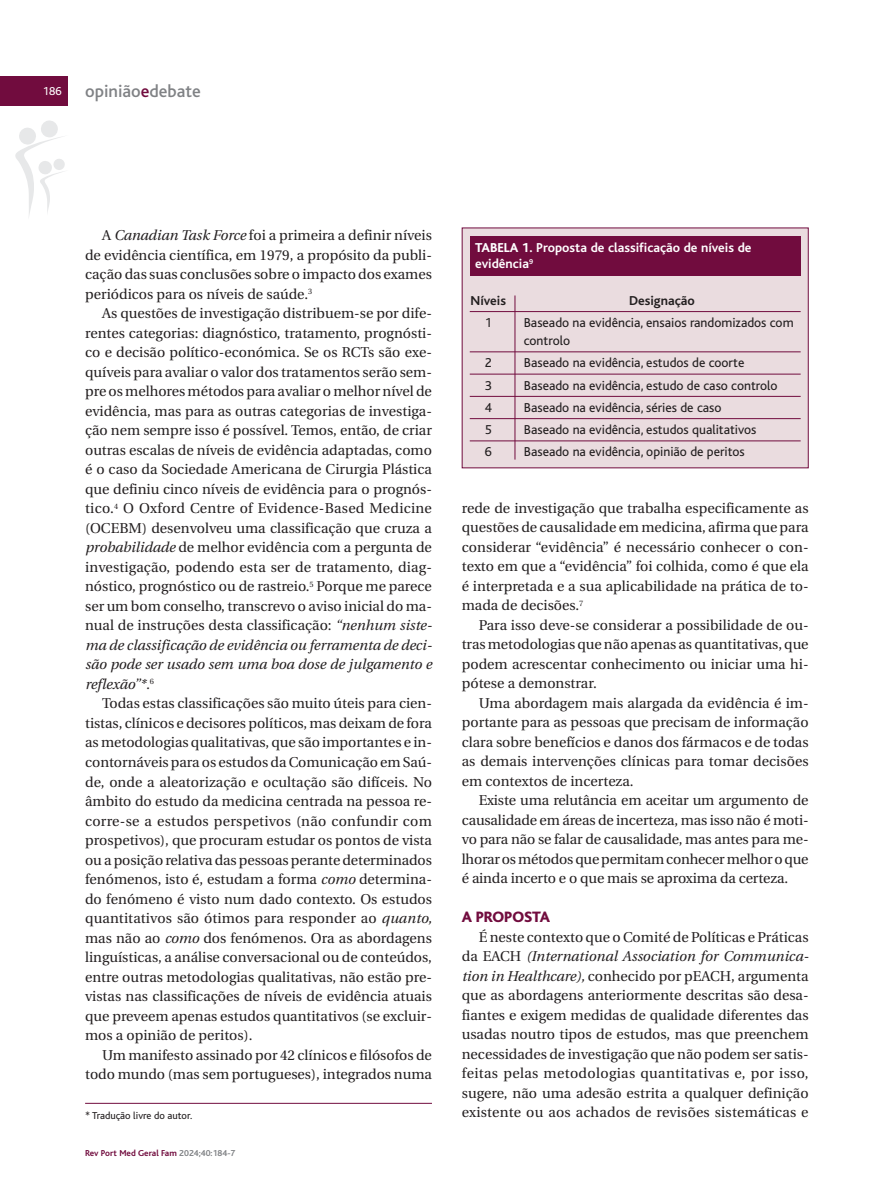
<style>
.page{position:relative;width:881px;height:1191px;background:#fff}
.page>*{position:absolute;margin:0;border:0;box-sizing:border-box;transform-origin:0 0}
.t1{font:500 18px "Bliss";color:#808285}
.t2{font:800 15.75px "Bliss";color:#710c3e}
.t3{font:14.25px/19.5px "Utopia";color:#231f20;text-align:justify}
.t4{font:13.5px/18px "Bliss";color:#231f20}
.t5{font:700 13.5px/16.2px "Bliss";color:#fff}
.t6{font:700 13.5px "Bliss";color:#231f20}
.t7{font:12px "Bliss";color:#fff}
.t8{font:10.5px "Bliss";color:#231f20}
.t9{font:700 9px "Bliss";color:#710c3e}
.s1{color:#710c3e}
.s2{font-style:italic}
.s3{color:#808285}
.s4{font-weight:800}
</style>
<div class="page">
<svg style="left:15px;top:120px;width:50px;height:95px"></svg>
<div style="left:0;top:77px;width:68px;height:29px;background:#710c3e"></div>
<div style="left:462px;top:228px;width:345px;height:239px;background:#eadcdf"></div>
<hr style="left:469px;top:311px;width:331px;height:1px;background:#710c3e">
<hr style="left:469px;top:351px;width:331px;height:1px;background:#710c3e">
<hr style="left:469px;top:374px;width:331px;height:1px;background:#710c3e">
<hr style="left:469px;top:396px;width:331px;height:1px;background:#710c3e">
<hr style="left:469px;top:418px;width:331px;height:1px;background:#710c3e">
<hr style="left:469px;top:440px;width:331px;height:1px;background:#710c3e">
<div style="left:470px;top:236px;width:330px;height:40px;background:#710c3e"></div>
<hr style="left:514px;top:295px;width:1px;height:164px;background:#710c3e">
<hr style="left:85px;top:1103px;width:347px;height:1px;background:#710c3e">
<p class="t7" style="left:43px;top:87px;width:20px">186</p>
<p class="t1" style="left:85px;top:85px;width:117px">opinião<span class="s1">e</span>debate</p>
<p class="t3" style="left:85px;top:227px;width:348px;text-indent:17px">A <span class="s2">Canadian Task Force</span> foi a primeira a definir níveis de evidência científica, em 1979, a propósito da publi&shy;cação das suas conclusões sobre o impacto dos exames periódicos para os níveis de saúde.<sup>3</sup></p>
<p class="t3" style="left:85px;top:305px;width:348px;text-indent:17px">As questões de investigação distribuem-se por dife&shy;rentes categorias: diagnóstico, tratamento, prognósti&shy;co e decisão político-económica. Se os RCTs são exe&shy;quíveis para avaliar o valor dos tratamentos serão sem&shy;pre os melhores métodos para avaliar o melhor nível de evidência, mas para as outras categorias de investiga&shy;ção nem sempre isso é possível. Temos, então, de criar outras escalas de níveis de evidência adaptadas, como é o caso da Sociedade Americana de Cirurgia Plástica que definiu cinco níveis de evidência para o prognós&shy;tico.<sup>4</sup> O Oxford Centre of Evidence-Based Medicine (OCEBM) desenvolveu uma classificação que cruza a <span class="s2">probabilidade</span> de melhor evidência com a pergunta de investigação, podendo esta ser de tratamento, diag&shy;nóstico, prognóstico ou de rastreio.<sup>5</sup> Porque me parece ser um bom conselho, transcrevo o aviso inicial do ma&shy;nual de instruções desta classificação: <span class="s2">“nenhum siste&shy;ma de classificação de evidência ou ferramenta de deci&shy;são pode ser usado sem uma boa dose de julgamento e reflexão”*.</span><sup>6</sup></p>
<p class="t3" style="left:85px;top:695px;width:348px;text-indent:17px">Todas estas classificações são muito úteis para cien&shy;tistas, clínicos e decisores políticos, mas deixam de fora as metodologias qualitativas, que são importantes e in&shy;contornáveis para os estudos da Comunicação em Saú&shy;de, onde a aleatorização e ocultação são difíceis. No âmbito do estudo da medicina centrada na pessoa re&shy;corre-se a estudos perspetivos (não confundir com prospetivos), que procuram estudar os pontos de vista ou a posição relativa das pessoas perante determinados fenómenos, isto é, estudam a forma <span class="s2">como</span> determina&shy;do fenómeno é visto num dado contexto. Os estudos quantitativos são ótimos para responder ao <span class="s2">quanto, </span>mas não ao <span class="s2">como</span> dos fenómenos. Ora as abordagens linguísticas, a análise conversacional ou de conteúdos, entre outras metodologias qualitativas, não estão pre&shy;vistas nas classificações de níveis de evidência atuais que preveem apenas estudos quantitativos (se excluir&shy;mos a opinião de peritos).</p>
<p class="t3" style="left:85px;top:1046px;width:348px;text-align:right">Um manifesto assinado por 42 clínicos e filósofos de todo mundo (mas sem portugueses), integrados numa</p>
<p class="t8" style="left:85px;top:1111px;width:109px">* Tradução livre do autor.</p>
<p class="t9" style="left:85px;top:1149px;width:152px">Rev Port Med Geral Fam <span class="s3">2024;40:184-7</span></p>
<p class="t5" style="left:475px;top:241px;width:278px"><span class="s4">TABELA 1.</span> Proposta de classificação de níveis de evidência<sup>9</sup></p>
<p class="t6" style="left:470px;top:296px;width:37px">Níveis</p>
<p class="t6" style="left:629px;top:296px;width:67px">Designação</p>
<p class="t4" style="left:484px;top:315px;width:9px">1</p>
<p class="t4" style="left:523px;top:315px;width:271px">Baseado na evidência, ensaios randomizados com controlo</p>
<p class="t4" style="left:484px;top:355px;width:9px">2</p>
<p class="t4" style="left:523px;top:355px;width:222px">Baseado na evidência, estudos de coorte</p>
<p class="t4" style="left:484px;top:378px;width:9px">3</p>
<p class="t4" style="left:523px;top:378px;width:255px">Baseado na evidência, estudo de caso controlo</p>
<p class="t4" style="left:484px;top:400px;width:9px">4</p>
<p class="t4" style="left:523px;top:400px;width:199px">Baseado na evidência, séries de caso</p>
<p class="t4" style="left:484px;top:422px;width:9px">5</p>
<p class="t4" style="left:523px;top:422px;width:234px">Baseado na evidência, estudos qualitativos</p>
<p class="t4" style="left:484px;top:444px;width:9px">6</p>
<p class="t4" style="left:523px;top:444px;width:222px">Baseado na evidência, opinião de peritos</p>
<p class="t3" style="left:461px;top:499px;width:348px">rede de investigação que trabalha especificamente as questões de causalidade em medicina, afirma que para considerar “evidência” é necessário conhecer o con&shy;texto em que a “evidência” foi colhida, como é que ela é interpretada e a sua aplicabilidade na prática de to&shy;mada de decisões.<sup>7</sup></p>
<p class="t3" style="left:461px;top:616px;width:348px;text-indent:17px">Para isso deve-se considerar a possibilidade de ou&shy;tras metodologias que não apenas as quantitativas, que podem acrescentar conhecimento ou iniciar uma hi&shy;pótese a demonstrar.</p>
<p class="t3" style="left:461px;top:694px;width:348px;text-indent:17px">Uma abordagem mais alargada da evidência é im&shy;portante para as pessoas que precisam de informação clara sobre benefícios e danos dos fármacos e de todas as demais intervenções clínicas para tomar decisões em contextos de incerteza.</p>
<p class="t3" style="left:461px;top:792px;width:348px;text-indent:17px">Existe uma relutância em aceitar um argumento de causalidade em áreas de incerteza, mas isso não é moti&shy;vo para não se falar de causalidade, mas antes para me&shy;lhorarosmétodosquepermitamconhecermelhoroque é ainda incerto e o que mais se aproxima da certeza.</p>
<p class="t2" style="left:461px;top:912px;width:90px">A PROPOSTA</p>
<p class="t3" style="left:461px;top:928px;width:348px;text-indent:17px">É neste contexto que o Comité de Políticas e Práticas da EACH <span class="s2">(International Association for Communica&shy;tion in Healthcare),</span> conhecido por pEACH, argumenta que as abordagens anteriormente descritas são desa&shy;fiantes e exigem medidas de qualidade diferentes das usadas noutro tipos de estudos, mas que preenchem necessidades de investigação que não podem ser satis&shy;feitas pelas metodologias quantitativas e, por isso, sugere, não uma adesão estrita a qualquer definição existente ou aos achados de revisões sistemáticas e</p>
</div>
